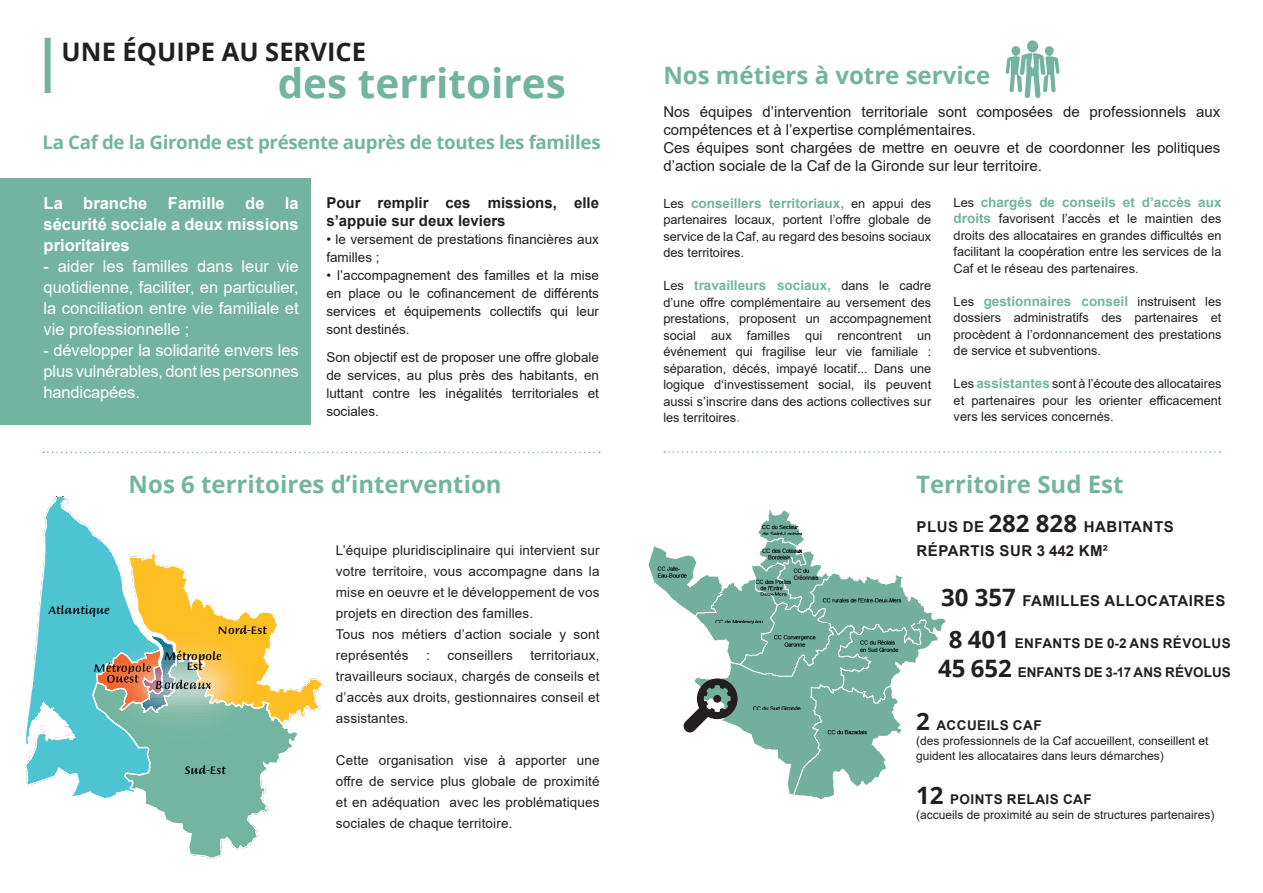
<style>
.page{position:relative;width:1263px;height:893px;background:#fff}
.page>*{position:absolute;margin:0;border:0;box-sizing:border-box;transform-origin:0 0}
.t1{font:700 40.5px "Open Sans";color:#73b4a0}
.t2{font:700 25.5px "Open Sans";color:#231f20}
.t3{font:700 24px "Open Sans";color:#73b4a0}
.t4{font:700 18.75px "Open Sans";letter-spacing:-.02em;color:#73b4a0}
.t5{font:16.5px/21px "Arial";letter-spacing:-.005em;color:#fff;text-align:justify}
.t6{font:700 16.5px/21px "Arial";color:#fff;text-align:justify}
.t7{font:15px/18px "Arial";color:#231f20}
.t8{font:700 15px/24px "Arial";letter-spacing:.035em;color:#231f20}
.t9{font:700 15px/18px "Arial";color:#231f20}
.t10{font:13.5px/21px "Arial";letter-spacing:.01em;color:#231f20;text-align:justify}
.t11{font:700 13.5px "Arial";color:#73b4a0}
.t12{font:700 13.5px/28.8px "Arial";letter-spacing:.005em;color:#231f20;text-align:right}
.t13{font:700 13.5px "Arial";letter-spacing:.035em;color:#231f20}
.t14{font:12.75px/16.5px "Arial";color:#231f20;text-align:justify}
.t15{font:12px/15px "Arial";color:#231f20}
.t16{font:500 11.7px/10.8px "Briem Script Std";letter-spacing:.01em;color:#000001;text-align:center}
.s1{font-weight:400;font-size:12.75px;color:#231f20}
.s2{font-weight:700;color:#73b4a0}
.s3{font-weight:700;font-size:13.5px;color:#73b4a0}
.s4{font-family:"Open Sans";font-size:24px}
</style>
<div class="page">
<div style="left:45px;top:38px;width:6px;height:55px;background:#73b4a0"></div>
<svg style="left:43px;top:452px;width:557px;height:1px"></svg>
<div style="left:0;top:178px;width:310px;height:246px;background:#73b4a0"></div>
<svg style="left:25px;top:497px;width:299px;height:362px"></svg>
<img style="left:648px;top:509px;width:298px;height:291px">
<svg style="left:664px;top:451px;width:557px;height:2px"></svg>
<svg style="left:683px;top:678px;width:55px;height:54px"></svg>
<div style="left:1011px;top:46px;width:9px;height:10px;background:#73b4a0;border-radius:50%"></div>
<div style="left:1045px;top:46px;width:9px;height:10px;background:#73b4a0;border-radius:50%"></div>
<div style="left:1027px;top:40px;width:11px;height:13px;background:#73b4a0;border-radius:50%"></div>
<svg style="left:1005px;top:53px;width:54px;height:45px"></svg>
<h2 class="t2" style="left:62px;top:34px;width:306px">UNE ÉQUIPE AU SERVICE</h2>
<h1 class="t1" style="left:278px;top:55px;width:290px">des territoires</h1>
<h3 class="t4" style="left:43px;top:129px;width:560px">La Caf de la Gironde est présente auprès de toutes les familles</h3>
<p class="t6" style="left:44px;top:193px;width:257px">La branche Famille de la sécurité sociale a deux missions prioritaires</p>
<p class="t5" style="left:44px;top:256px;width:257px">- aider les familles dans leur vie quotidienne, faciliter, en particulier, la conciliation entre vie familiale et vie professionnelle ;</p>
<p class="t5" style="left:44px;top:340px;width:257px">- développer la solidarité envers les plus vulnérables, dont les personnes handicapées.</p>
<p class="t9" style="left:326px;top:194px;width:274px">Pour remplir ces missions, elle s’appuie sur deux leviers</p>
<p class="t10" style="left:326px;top:230px;width:274px;line-height:18px">• le versement de prestations financières aux familles ;</p>
<p class="t10" style="left:326px;top:266px;width:274px;line-height:18px">• l’accompagnement des familles et la mise en place ou le cofinancement de différents services et équipements collectifs qui leur sont destinés.</p>
<p class="t10" style="left:326px;top:349px;width:274px;line-height:18px">Son objectif est de proposer une offre globale de services, au plus près des habitants, en luttant contre les inégalités territoriales et sociales.</p>
<p class="t16" style="left:49px;top:604px;width:63px">Atlantique</p>
<h3 class="t3" style="left:129px;top:468px;width:374px">Nos 6 territoires d’intervention</h3>
<p class="t16" style="left:218px;top:625px;width:50px">Nord-Est</p>
<p class="t16" style="left:164px;top:650px;width:59px">Métropole<br>Est</p>
<p class="t16" style="left:155px;top:679px;width:57px">Bordeaux</p>
<p class="t16" style="left:185px;top:765px;width:43px">Sud-Est</p>
<p class="t10" style="left:336px;top:540px;width:265px;text-align:left">L’équipe pluridisciplinaire qui intervient sur votre territoire, vous accompagne dans la mise en oeuvre et le développement de vos projets en direction des familles.<br>Tous nos métiers d’action sociale y sont représentés</p>
<p class="t10" style="left:336px;top:645px;width:265px;text-indent:194px">territoriaux, travailleurs sociaux, chargés de conseils et d’accès aux droits, gestionnaires conseil et assistantes.</p>
<p class="t10" style="left:336px;top:750px;width:265px">Cette organisation vise à apporter une offre de service plus globale de proximité et en adéquation avec les problématiques sociales de chaque territoire.</p>
<p class="t10" style="left:426px;top:645px;width:5px">:</p>
<p class="t10" style="left:448px;top:645px;width:67px">conseillers</p>
<h3 class="t3" style="left:663px;top:58px;width:328px">Nos métiers à votre service</h3>
<p class="t7" style="left:663px;top:102px;width:559px">Nos équipes d’intervention territoriale sont composées de professionnels aux compétences et à l’expertise complémentaires.<br>Ces équipes sont chargées de mettre en oeuvre et de coordonner les politiques d’action sociale de la Caf de la Gironde sur leur territoire.</p>
<p class="t11" style="left:663px;top:193px;width:269px"><span class="s1">Les</span> conseillers territoriaux, <span class="s1">en appui des</span></p>
<p class="t14" style="left:663px;top:211px;width:269px">partenaires locaux, portent l’offre globale de service de la Caf, au regard des besoins sociaux des territoires.</p>
<p class="t11" style="left:663px;top:276px;width:269px"><span class="s1">Les</span> travailleurs sociaux, <span class="s1">dans le cadre</span></p>
<p class="t14" style="left:663px;top:294px;width:269px">d’une offre complémentaire au versement des prestations, proposent un accompagnement social aux familles qui rencontrent un événement qui fragilise leur vie familiale : séparation, décés, impayé locatif... Dans une logique d‘investissement social, ils peuvent aussi s’inscrire dans des actions collectives sur les territoires<span class="s2">.</span></p>
<p class="t11" style="left:954px;top:192px;width:269px"><span class="s1">Les</span> chargés de conseils et d’accès aux</p>
<p class="t14" style="left:954px;top:210px;width:269px"><span class="s3">droits</span> favorisent l’accès et le maintien des droits des allocataires en grandes difficultés en facilitant la coopération entre les services de la Caf et le réseau des partenaires.</p>
<p class="t11" style="left:954px;top:291px;width:269px"><span class="s1">Les</span> gestionnaires conseil <span class="s1">instruisent les</span></p>
<p class="t14" style="left:953px;top:309px;width:269px">dossiers administratifs des partenaires et procèdent à l’ordonnancement des prestations de service et subventions.</p>
<p class="t14" style="left:953px;top:375px;width:269px">Les <span class="s3">assistantes</span> sont à l’écoute des allocataires et partenaires pour les orienter efficacement vers les services concernés.</p>
<h3 class="t3" style="left:916px;top:468px;width:209px">Territoire Sud Est</h3>
<p class="t8" style="left:916px;top:515px;width:259px">PLUS DE <span class="s4">282 828</span> HABITANTS<br>RÉPARTIS SUR 3 442 KM²</p>
<p class="t8" style="left:941px;top:589px;width:286px"><span class="s4">30 357</span> FAMILLES ALLOCATAIRES</p>
<p class="t12" style="left:938px;top:629px;width:294px"><span class="s4">8 401</span> ENFANTS DE 0-2 ANS RÉVOLUS<br><span class="s4">45 652</span> ENFANTS DE 3-17 ANS RÉVOLUS</p>
<p class="t13" style="left:916px;top:716px;width:127px"><span class="s4">2</span> ACCUEILS CAF</p>
<p class="t15" style="left:916px;top:733px;width:294px">(des professionnels de la Caf accueillent, conseillent et guident les allocataires dans leurs démarches)</p>
<p class="t13" style="left:916px;top:790px;width:177px"><span class="s4">12</span> POINTS RELAIS CAF</p>
<p class="t15" style="left:916px;top:807px;width:300px">(accueils de proximité au sein de structures partenaires)</p>
</div>
